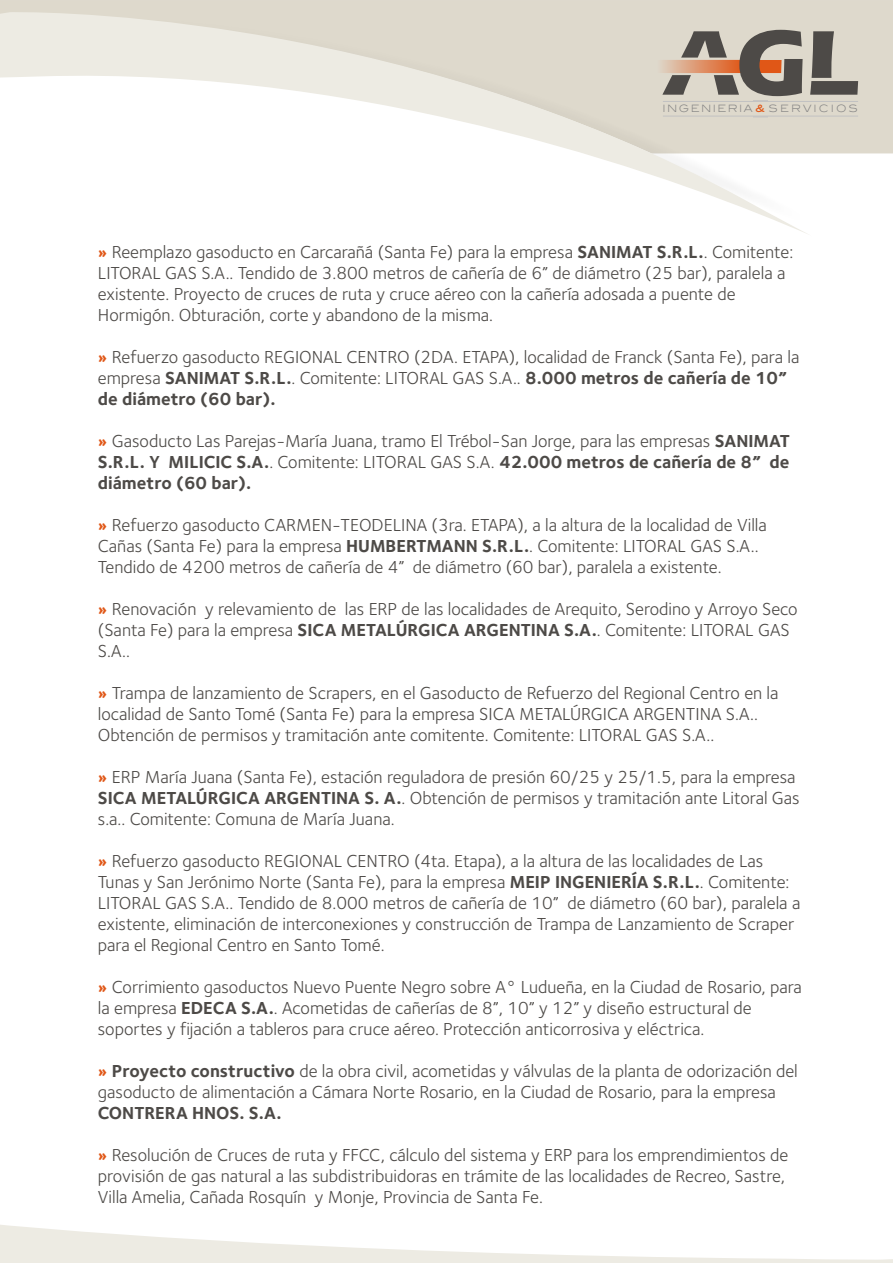
<style>
.page{position:relative;width:893px;height:1263px;background:#fff}
.page>*{position:absolute;margin:0;border:0;box-sizing:border-box;transform-origin:0 0}
.t1{font:18px/21px "Foundry Sterling";color:#4d4a47}
.t2{font:700 18px/21px "Foundry Sterling";color:#4d4a47}
.t3{font:300 10.05px "Blair ITC";letter-spacing:.145em;color:#828282}
.s1{font-weight:500;color:#e05717}
.s2{font-weight:700;color:#e05717}
.s3{font-weight:700}
.s4{font-weight:400}
</style>
<div class="page">
<div style="left:820px;top:0;width:73px;height:153px;background:#ded9cc"></div>
<svg style="left:0;top:4px;width:812px;height:231px"></svg>
<svg style="left:0;top:1225px;width:893px;height:38px"></svg>
<hr style="left:663px;top:101px;width:195px;height:1px;background:#c2c2c2">
<hr style="left:663px;top:116px;width:195px;height:1px;background:#c2c2c2">
<svg style="left:753px;top:117px;width:15px;height:1px"></svg>
<svg style="left:810px;top:31px;width:48px;height:64px;background:#949088"></svg>
<div style="left:638px;top:60px;width:144px;height:13px;background:#ded9cc"></div>
<svg style="left:662px;top:30px;width:141px;height:71px;background:#a19285"></svg>
<p class="t3" style="left:662px;top:105px;width:197px">INGENIERIA <span class="s1">&amp;</span> SERVICIOS</p>
<p class="t1" style="left:98px;top:243px;width:697px"><span class="s2">»</span> Reemplazo gasoducto en Carcarañá (Santa Fe) para la empresa <span class="s3">SANIMAT S.R.L.</span>. Comitente:</p>
<p class="t1" style="left:98px;top:264px;width:689px">LITORAL GAS S.A.. Tendido de 3.800 metros de cañería de 6” de diámetro (25 bar), paralela a existente. Proyecto de cruces de ruta y cruce aéreo con la cañería adosada a puente de<br>Hormigón. Obturación, corte y abandono de la misma.</p>
<p class="t1" style="left:98px;top:348px;width:703px"><span class="s2">»</span> Refuerzo gasoducto REGIONAL CENTRO (2DA. ETAPA), localidad de Franck (Santa Fe), para la</p>
<p class="t2" style="left:98px;top:369px;width:691px"><span class="s4">empresa</span> SANIMAT S.R.L.<span class="s4">. Comitente: LITORAL GAS S.A..</span> 8.000 metros de cañería de 10” de diámetro (60 bar).</p>
<p class="t1" style="left:98px;top:432px;width:693px"><span class="s2">»</span> Gasoducto Las Parejas-María Juana, tramo El Trébol-San Jorge, para las empresas <span class="s3">SANIMAT</span></p>
<p class="t2" style="left:98px;top:453px;width:693px">S.R.L. Y MILICIC S.A.<span class="s4">. Comitente: LITORAL GAS S.A.</span> 42.000 metros de cañería de 8” de diámetro (60 bar).</p>
<p class="t1" style="left:98px;top:516px;width:670px"><span class="s2">»</span> Refuerzo gasoducto CARMEN-TEODELINA (3ra. ETAPA), a la altura de la localidad de Villa</p>
<p class="t1" style="left:98px;top:537px;width:662px">Cañas (Santa Fe) para la empresa <span class="s3">HUMBERTMANN S.R.L.</span>. Comitente: LITORAL GAS S.A..<br>Tendido de 4200 metros de cañería de 4” de diámetro (60 bar), paralela a existente.</p>
<p class="t1" style="left:98px;top:600px;width:701px"><span class="s2">»</span> Renovación y relevamiento de las ERP de las localidades de Arequito, Serodino y Arroyo Seco</p>
<p class="t1" style="left:98px;top:621px;width:693px">(Santa Fe) para la empresa <span class="s3">SICA METALÚRGICA ARGENTINA S.A.</span>. Comitente: LITORAL GAS<br>S.A..</p>
<p class="t1" style="left:98px;top:684px;width:682px"><span class="s2">»</span> Trampa de lanzamiento de Scrapers, en el Gasoducto de Refuerzo del Regional Centro en la</p>
<p class="t1" style="left:98px;top:705px;width:662px">localidad de Santo Tomé (Santa Fe) para la empresa SICA METALÚRGICA ARGENTINA S.A..<br>Obtención de permisos y tramitación ante comitente. Comitente: LITORAL GAS S.A..</p>
<p class="t1" style="left:98px;top:768px;width:699px"><span class="s2">»</span> ERP María Juana (Santa Fe), estación reguladora de presión 60/25 y 25/1.5, para la empresa</p>
<p class="t1" style="left:98px;top:789px;width:703px"><span class="s3">SICA METALÚRGICA ARGENTINA S. A.</span>. Obtención de permisos y tramitación ante Litoral Gas s.a.. Comitente: Comuna de María Juana.</p>
<p class="t1" style="left:98px;top:852px;width:667px"><span class="s2">»</span> Refuerzo gasoducto REGIONAL CENTRO (4ta. Etapa), a la altura de las localidades de Las</p>
<p class="t1" style="left:98px;top:873px;width:704px">Tunas y San Jerónimo Norte (Santa Fe), para la empresa <span class="s3">MEIP INGENIERÍA S.R.L.</span>. Comitente:<br>LITORAL GAS S.A.. Tendido de 8.000 metros de cañería de 10” de diámetro (60 bar), paralela a existente, eliminación de interconexiones y construcción de Trampa de Lanzamiento de Scraper para el Regional Centro en Santo Tomé.</p>
<p class="t1" style="left:98px;top:978px;width:705px"><span class="s2">»</span> Corrimiento gasoductos Nuevo Puente Negro sobre A° Ludueña, en la Ciudad de Rosario, para</p>
<p class="t1" style="left:98px;top:999px;width:655px">la empresa <span class="s3">EDECA S.A.</span>. Acometidas de cañerías de 8”, 10” y 12” y diseño estructural de soportes y fijación a tableros para cruce aéreo. Protección anticorrosiva y eléctrica.</p>
<p class="t1" style="left:98px;top:1062px;width:701px"><span class="s2">»</span> <span class="s3">Proyecto constructivo</span> de la obra civil, acometidas y válvulas de la planta de odorización del</p>
<p class="t1" style="left:98px;top:1083px;width:680px">gasoducto de alimentación a Cámara Norte Rosario, en la Ciudad de Rosario, para la empresa</p>
<p class="t2" style="left:98px;top:1104px;width:185px">CONTRERA HNOS. S.A.</p>
<p class="t1" style="left:98px;top:1146px;width:692px"><span class="s2">»</span> Resolución de Cruces de ruta y FFCC, cálculo del sistema y ERP para los emprendimientos de</p>
<p class="t1" style="left:98px;top:1167px;width:689px">provisión de gas natural a las subdistribuidoras en trámite de las localidades de Recreo, Sastre,<br>Villa Amelia, Cañada Rosquín y Monje, Provincia de Santa Fe.</p>
</div>
